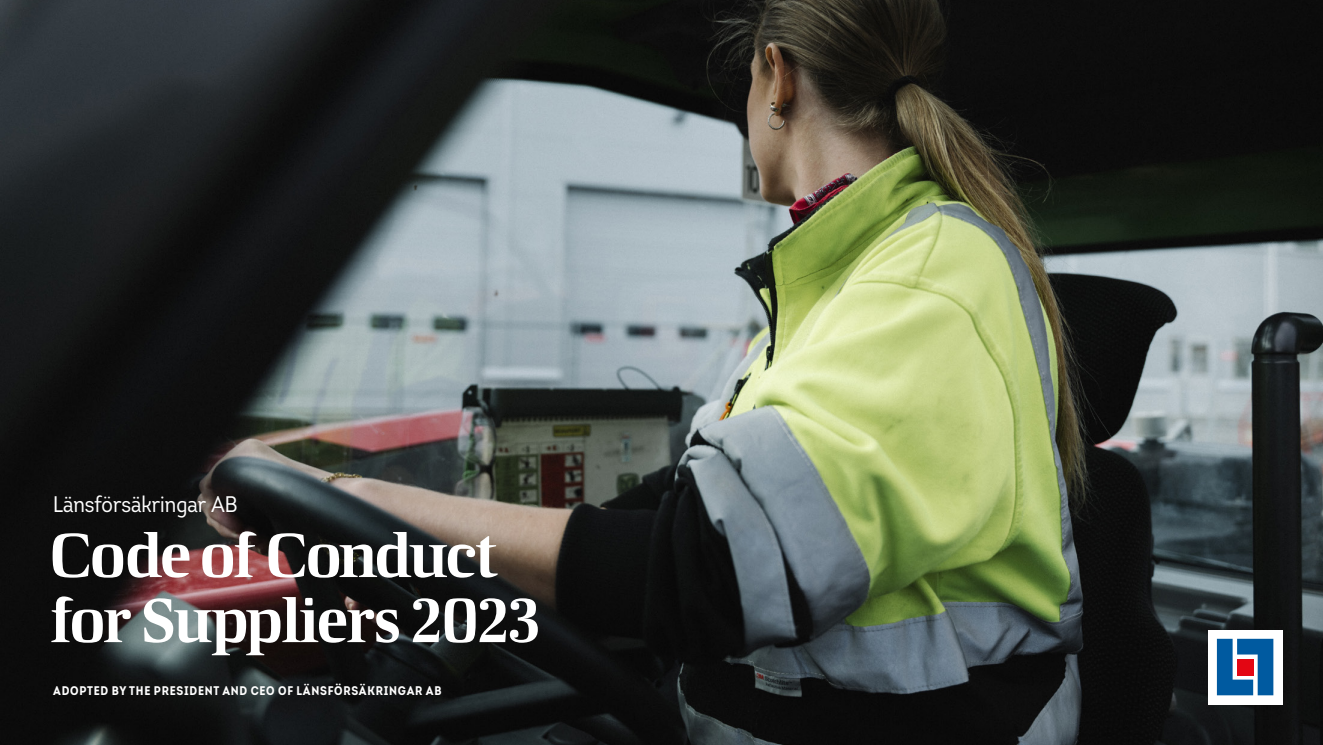
<style>
.page{position:relative;width:1323px;height:745px;background:#fff}
.page>*{position:absolute;margin:0;border:0;box-sizing:border-box;transform-origin:0 0}
._21__Rubrik_framsida{font:62.5px/65px "LF Rubrik 2";letter-spacing:-.035em;color:#fff}
._21__Underrubrik_framsida{font:22.5px "Intro Cond";color:#fff}
.t1{font:700 12.5px "Intro Cond";letter-spacing:.06em;color:#fff}
</style>
<div class="page">
<img style="left:0;top:0;width:1323px;height:744px">
<div style="left:1208px;top:629px;width:74px;height:74px;background:#fff"></div>
<svg style="left:1217px;top:638px;width:56px;height:56px;background:#3075ae"></svg>
<div style="left:1237px;top:658px;width:16px;height:16px;background:#e30613"></div>
<p class="_21__Underrubrik_framsida" style="left:53px;top:490px;width:186px">Länsförsäkringar AB</p>
<p class="_21__Rubrik_framsida" style="left:50px;top:521px;width:493px">Code of Conduct for Suppliers 2023</p>
<p class="t1" style="left:53px;top:682px;width:390px">ADOPTED BY THE PRESIDENT AND CEO OF LÄNSFÖRSÄKRINGAR AB</p>
</div>
